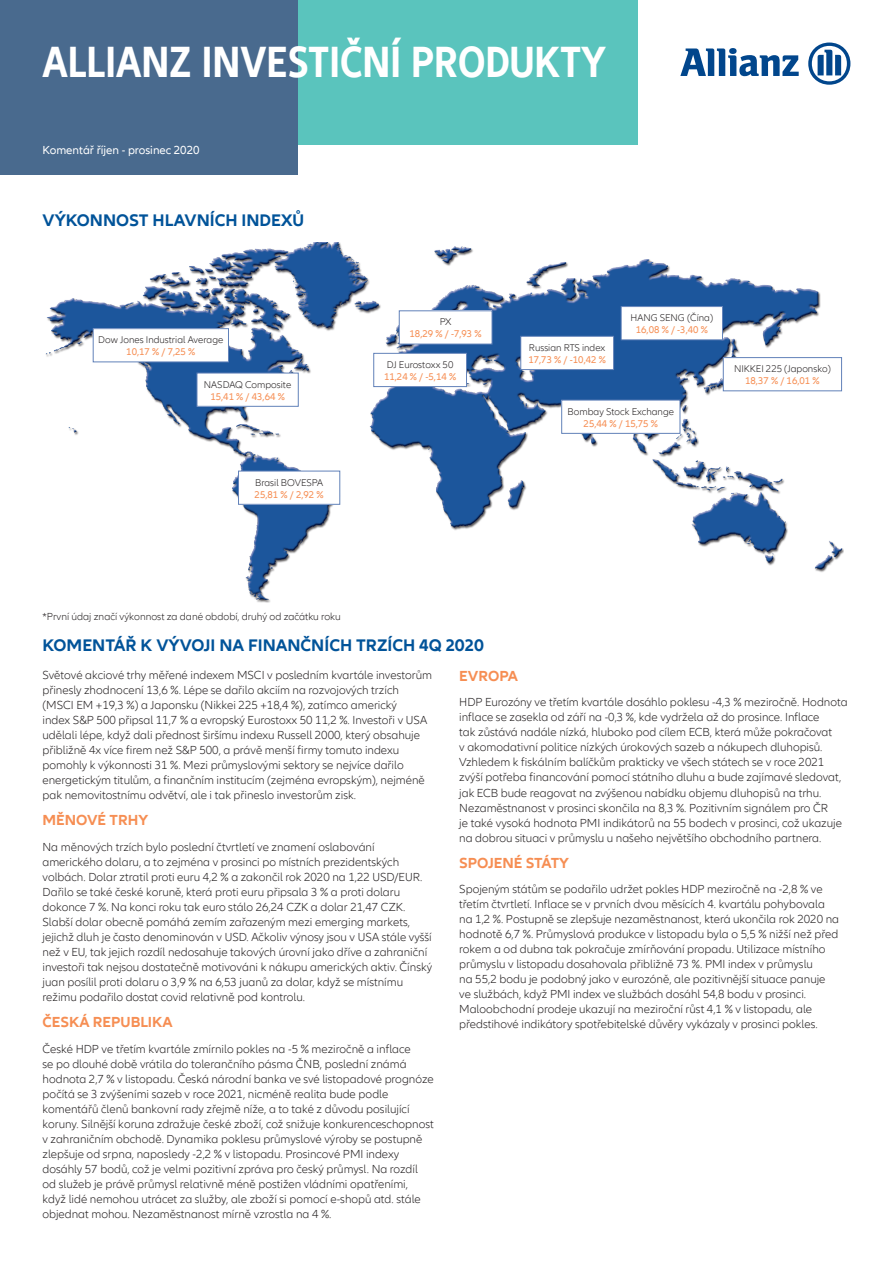
<style>
.page{position:relative;width:893px;height:1263px;background:#fff}
.page>*{position:absolute;margin:0;border:0;box-sizing:border-box;transform-origin:0 0}
.t1{font:700 condensed 45px "Allianz Neo";color:#fff}
.t2{font:700 17.25px "Allianz Neo";color:#015399}
.t3{font:700 15px "Allianz Neo";color:#f68e53}
.t4{font:300 12px/15px "Allianz Neo";color:#231f20}
.t5{font:12px "Allianz Neo";color:#fff}
.t6{font:300 10.5px "Allianz Neo";color:#231f20}
.t7{font:300 10.05px "Allianz Neo";color:#231f20}
.t8{font:10.05px "Allianz Neo";color:#f68e53}
</style>
<div class="page">
<div style="left:298px;top:0;width:340px;height:145px;background:#5ac4bd"></div>
<div style="left:0;top:0;width:298px;height:174px;background:#496a8e"></div>
<svg style="left:680px;top:48px;width:119px;height:28px"></svg>
<svg style="left:808px;top:43px;width:42px;height:42px"></svg>
<img style="left:46px;top:242px;width:798px;height:361px">
<div style="left:93px;top:329px;width:135px;height:33px;background:#fff"></div>
<div style="left:93px;top:328px;width:136px;height:34px;border:1px solid #6282b9"></div>
<div style="left:197px;top:373px;width:101px;height:33px;background:#fff"></div>
<div style="left:197px;top:373px;width:102px;height:34px;border:1px solid #6282b9"></div>
<div style="left:238px;top:471px;width:102px;height:33px;background:#fff"></div>
<div style="left:238px;top:471px;width:102px;height:34px;border:1px solid #6282b9"></div>
<div style="left:399px;top:311px;width:93px;height:33px;background:#fff"></div>
<div style="left:399px;top:310px;width:93px;height:34px;border:1px solid #6282b9"></div>
<div style="left:374px;top:353px;width:92px;height:34px;background:#fff"></div>
<div style="left:373px;top:353px;width:94px;height:34px;border:1px solid #6282b9"></div>
<div style="left:521px;top:336px;width:93px;height:34px;background:#fff"></div>
<div style="left:520px;top:336px;width:94px;height:34px;border:1px solid #6282b9"></div>
<div style="left:621px;top:307px;width:101px;height:33px;background:#fff"></div>
<div style="left:621px;top:306px;width:102px;height:34px;border:1px solid #6282b9"></div>
<div style="left:562px;top:400px;width:118px;height:33px;background:#fff"></div>
<div style="left:561px;top:400px;width:119px;height:34px;border:1px solid #6282b9"></div>
<div style="left:723px;top:358px;width:119px;height:33px;background:#fff"></div>
<div style="left:723px;top:357px;width:119px;height:34px;border:1px solid #6282b9"></div>
<h1 class="t1" style="left:43px;top:36px;width:565px">ALLIANZ INVESTIČNÍ PRODUKTY</h1>
<p class="t5" style="left:43px;top:143px;width:159px">Komentář říjen - prosinec 2020</p>
<h2 class="t2" style="left:43px;top:210px;width:263px">VÝKONNOST HLAVNÍCH INDEXŮ</h2>
<p class="t7" style="left:98px;top:334px;width:127px">Dow Jones Industrial Average</p>
<p class="t8" style="left:126px;top:346px;width:71px">10,17 % / 7,25 %</p>
<p class="t7" style="left:204px;top:378px;width:89px">NASDAQ Composite</p>
<p class="t8" style="left:210px;top:390px;width:76px">15,41 % / 43,64 %</p>
<p class="t7" style="left:255px;top:476px;width:69px">Brasil BOVESPA</p>
<p class="t8" style="left:255px;top:488px;width:71px">25,81 % / 2,92 %</p>
<p class="t7" style="left:440px;top:316px;width:13px">PX</p>
<p class="t8" style="left:410px;top:328px;width:74px">18,29 % / -7,93 %</p>
<p class="t7" style="left:387px;top:359px;width:68px">DJ Eurostoxx 50</p>
<p class="t8" style="left:384px;top:371px;width:74px">11,24 % / -5,14 %</p>
<p class="t6" style="left:43px;top:611px;width:300px">*První údaj značí výkonnost za dané období, druhý od začátku roku</p>
<h2 class="t2" style="left:43px;top:635px;width:443px">KOMENTÁŘ K VÝVOJI NA FINANČNÍCH TRZÍCH 4Q 2020</h2>
<p class="t7" style="left:529px;top:342px;width:78px">Russian RTS index</p>
<p class="t8" style="left:528px;top:354px;width:79px">17,73 % / -10,42 %</p>
<p class="t7" style="left:631px;top:312px;width:84px">HANG SENG (Čína)</p>
<p class="t8" style="left:636px;top:324px;width:74px">16,08 % / -3,40 %</p>
<p class="t7" style="left:568px;top:405px;width:108px">Bombay Stock Exchange</p>
<p class="t8" style="left:584px;top:417px;width:76px">25,44 % / 15,75 %</p>
<p class="t7" style="left:734px;top:363px;width:98px">NIKKEI 225 (Japonsko)</p>
<p class="t8" style="left:745px;top:375px;width:76px">18,37 % / 16,01 %</p>
<p class="t4" style="left:43px;top:668px;width:391px">Světové akciové trhy měřené indexem MSCI v posledním kvartále investorům přinesly zhodnocení 13,6 %. Lépe se dařilo akciím na rozvojových trzích (MSCI EM +19,3 %) a Japonsku (Nikkei 225 +18,4 %), zatímco americký<br>index S&amp;P 500 připsal 11,7 % a evropský Eurostoxx 50 11,2 %. Investoři v USA udělali lépe, když dali přednost širšímu indexu Russell 2000, který obsahuje přibližně 4x více firem než S&amp;P 500, a právě menší firmy tomuto indexu pomohly k výkonnosti 31 %. Mezi průmyslovými sektory se nejvíce dařilo energetickým titulům, a finančním institucím (zejména evropským), nejméně pak nemovitostnímu odvětví, ale i tak přineslo investorům zisk.</p>
<p class="t3" style="left:43px;top:812px;width:107px">MĚNOVÉ TRHY</p>
<p class="t4" style="left:43px;top:839px;width:391px">Na měnových trzích bylo poslední čtvrtletí ve znamení oslabování amerického dolaru, a to zejména v prosinci po místních prezidentských volbách. Dolar ztratil proti euru 4,2 % a zakončil rok 2020 na 1,22 USD/EUR.<br>Dařilo se také české koruně, která proti euru připsala 3 % a proti dolaru dokonce 7 %. Na konci roku tak euro stálo 26,24 CZK a dolar 21,47 CZK.<br>Slabší dolar obecně pomáhá zemím zařazeným mezi emerging markets, jejichž dluh je často denominován v USD. Ačkoliv výnosy jsou v USA stále vyšší než v EU, tak jejich rozdíl nedosahuje takových úrovní jako dříve a zahraniční investoři tak nejsou dostatečně motivováni k nákupu amerických aktiv. Čínský juan posílil proti dolaru o 3,9 % na 6,53 juanů za dolar, když se místnímu režimu podařilo dostat covid relativně pod kontrolu.</p>
<p class="t3" style="left:43px;top:1013px;width:132px">ČESKÁ REPUBLIKA</p>
<p class="t4" style="left:43px;top:1041px;width:393px">České HDP ve třetím kvartále zmírnilo pokles na -5 % meziročně a inflace<br>se po dlouhé době vrátila do tolerančního pásma ČNB, poslední známá hodnota 2,7 % v listopadu. Česká národní banka ve své listopadové prognóze počítá se 3 zvýšeními sazeb v roce 2021, nicméně realita bude podle komentářů členů bankovní rady zřejmě níže, a to také z důvodu posilující koruny. Silnější koruna zdražuje české zboží, což snižuje konkurenceschopnost v zahraničním obchodě. Dynamika poklesu průmyslové výroby se postupně zlepšuje od srpna, naposledy -2,2 % v listopadu. Prosincové PMI indexy dosáhly 57 bodů, což je velmi pozitivní zpráva pro český průmysl. Na rozdíl od služeb je právě průmysl relativně méně postižen vládními opatřeními, když lidé nemohou utrácet za služby, ale zboží si pomocí e-shopů atd. stále objednat mohou. Nezaměstnanost mírně vzrostla na 4 %.</p>
<p class="t3" style="left:459px;top:667px;width:60px">EVROPA</p>
<p class="t4" style="left:459px;top:695px;width:390px">HDP Eurozóny ve třetím kvartále dosáhlo poklesu -4,3 % meziročně. Hodnota inflace se zasekla od září na -0,3 %, kde vydržela až do prosince. Inflace<br>tak zůstává nadále nízká, hluboko pod cílem ECB, která může pokračovat<br>v akomodativní politice nízkých úrokových sazeb a nákupech dluhopisů.<br>Vzhledem k fiskálním balíčkům prakticky ve všech státech se v roce 2021 zvýší potřeba financování pomocí státního dluhu a bude zajímavé sledovat, jak ECB bude reagovat na zvýšenou nabídku objemu dluhopisů na trhu.<br>Nezaměstnanost v prosinci skončila na 8,3 %. Pozitivním signálem pro ČR<br>je také vysoká hodnota PMI indikátorů na 55 bodech v prosinci, což ukazuje na dobrou situaci v průmyslu u našeho největšího obchodního partnera.</p>
<p class="t3" style="left:459px;top:854px;width:111px">SPOJENÉ STÁTY</p>
<p class="t4" style="left:459px;top:882px;width:381px">Spojeným státům se podařilo udržet pokles HDP meziročně na -2,8 % ve třetím čtvrtletí. Inflace se v prvních dvou měsících 4. kvartálu pohybovala na 1,2 %. Postupně se zlepšuje nezaměstnanost, která ukončila rok 2020 na hodnotě 6,7 %. Průmyslová produkce v listopadu byla o 5,5 % nižší než před rokem a od dubna tak pokračuje zmírňování propadu. Utilizace místního průmyslu v listopadu dosahovala přibližně 73 %. PMI index v průmyslu<br>na 55,2 bodu je podobný jako v eurozóně, ale pozitivnější situace panuje ve službách, když PMI index ve službách dosáhl 54,8 bodu v prosinci.<br>Maloobchodní prodeje ukazují na meziroční růst 4,1 % v listopadu, ale předstihové indikátory spotřebitelské důvěry vykázaly v prosinci pokles.</p>
</div>
